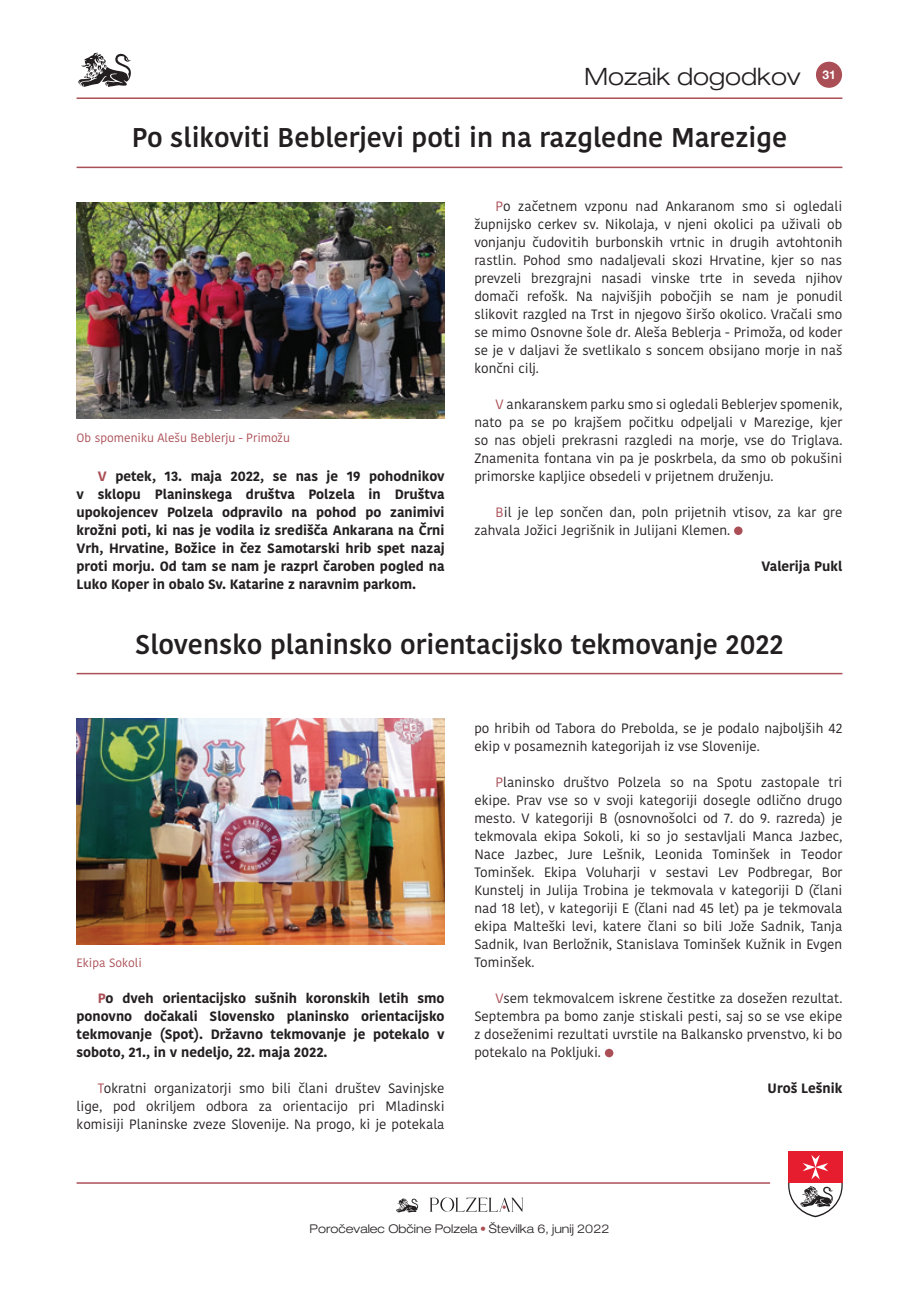
<style>
.page{position:relative;width:919px;height:1289px;background:#fff}
.page>*{position:absolute;margin:0;border:0;box-sizing:border-box;transform-origin:0 0}
.Naslovi{font:600 27px "Kohinoor Bangla";color:#231f20}
.t1{font:300 expanded 24px "Helvetica Neue LT Pro";color:#231f20}
.Body_2-kolonsko_Uvod{font:13.5px/18px "Kohinoor Bangla";color:#231f20;text-align:justify}
.Body_2-kolonsko_Uvod-2{font:700 13.5px/18px "Kohinoor Bangla";color:#231f20;text-align:justify}
.t2{font:300 expanded 12px "Helvetica Neue LT Pro";color:#231f20}
.Body_2-kolonsko_Uvod-3{font:12px "Kohinoor Bangla";color:#ab4f56}
.s1{color:#ab4f56}
.s2{font-weight:100;color:#ab4f56}
</style>
<div class="page">
<svg style="left:788px;top:1151px;width:54px;height:66px"></svg>
<svg style="left:396px;top:1198px;width:22px;height:14px"></svg>
<svg style="left:430px;top:1197px;width:93px;height:14px"></svg>
<hr style="left:77px;top:1182px;width:693px;height:1px;background:#ab4f56">
<div style="left:815px;top:62px;width:27px;height:26px;background:#ab4f56;border-radius:50%"></div>
<svg style="left:78px;top:53px;width:53px;height:34px"></svg>
<hr style="left:77px;top:97px;width:765px;height:2px;background:#ab4f56">
<hr style="left:77px;top:167px;width:765px;height:1px;background:#ab4f56">
<hr style="left:77px;top:673px;width:765px;height:1px;background:#ab4f56">
<div style="left:734px;top:526px;width:8px;height:9px;background:#ab4f56;border-radius:50%"></div>
<div style="left:605px;top:1048px;width:8px;height:9px;background:#ab4f56;border-radius:50%"></div>
<img style="left:77px;top:202px;width:367px;height:216px">
<img style="left:77px;top:719px;width:367px;height:225px">
<p class="t1" style="left:584px;top:63px;width:253px">Mozaik dogodkov <sup>31</sup></p>
<p class="Naslovi" style="left:132px;top:115px;width:656px">Po slikoviti Beblerjevi poti in na razgledne Marezige</p>
<p class="Body_2-kolonsko_Uvod-3" style="left:77px;top:428px;width:215px">Ob spomeniku Alešu Beblerju - Primožu</p>
<p class="Body_2-kolonsko_Uvod-2" style="left:77px;top:466px;width:369px;text-indent:21px"><span class="s1">V</span> petek, 13. maja 2022, se nas je 19 pohodnikov v sklopu Planinskega društva Polzela in Društva upokojencev Polzela odpravilo na pohod po zanimivi krožni poti, ki nas je vodila iz središča Ankarana na Črni Vrh, Hrvatine, Božice in čez Samotarski hrib spet nazaj proti morju. Od tam se nam je razprl čaroben pogled na Luko Koper in obalo Sv. Katarine z naravnim parkom.</p>
<p class="Body_2-kolonsko_Uvod" style="left:474px;top:197px;width:369px;text-indent:21px"><span class="s1">P</span>o začetnem vzponu nad Ankaranom smo si ogledali župnijsko cerkev sv. Nikolaja, v njeni okolici pa uživali ob vonjanju čudovitih burbonskih vrtnic in drugih avtohtonih rastlin. Pohod smo nadaljevali skozi Hrvatine, kjer so nas prevzeli brezgrajni nasadi vinske trte in seveda njihov domači refošk. Na najvišjih pobočjih se nam je ponudil slikovit razgled na Trst in njegovo širšo okolico. Vračali smo se mimo Osnovne šole dr. Aleša Beblerja - Primoža, od koder se je v daljavi že svetlikalo s soncem obsijano morje in naš končni cilj.</p>
<p class="Body_2-kolonsko_Uvod" style="left:474px;top:395px;width:369px;text-indent:21px"><span class="s1">V</span> ankaranskem parku smo si ogledali Beblerjev spomenik, nato pa se po krajšem počitku odpeljali v Marezige, kjer so nas objeli prekrasni razgledi na morje, vse do Triglava.<br>Znamenita fontana vin pa je poskrbela, da smo ob pokušini primorske kapljice obsedeli v prijetnem druženju.</p>
<p class="Body_2-kolonsko_Uvod" style="left:474px;top:503px;width:369px;text-indent:21px"><span class="s1">B</span>il je lep sončen dan, poln prijetnih vtisov, za kar gre zahvala Jožici Jegrišnik in Julijani Klemen.</p>
<p class="Body_2-kolonsko_Uvod-2" style="left:761px;top:556px;width:82px">Valerija Pukl</p>
<p class="Naslovi" style="left:135px;top:621px;width:649px">Slovensko planinsko orientacijsko tekmovanje 2022</p>
<p class="Body_2-kolonsko_Uvod-3" style="left:77px;top:953px;width:67px">Ekipa Sokoli</p>
<p class="Body_2-kolonsko_Uvod-2" style="left:77px;top:988px;width:369px;text-indent:21px"><span class="s1">P</span>o dveh orientacijsko sušnih koronskih letih smo ponovno dočakali Slovensko planinsko orientacijsko tekmovanje (Spot). Državno tekmovanje je potekalo v soboto, 21., in v nedeljo, 22. maja 2022.</p>
<p class="Body_2-kolonsko_Uvod" style="left:77px;top:1079px;width:369px;text-indent:21px"><span class="s1">T</span>okratni organizatorji smo bili člani društev Savinjske lige, pod okriljem odbora za orientacijo pri Mladinski komisiji Planinske zveze Slovenije. Na progo, ki je potekala</p>
<p class="Body_2-kolonsko_Uvod" style="left:474px;top:719px;width:369px">po hribih od Tabora do Prebolda, se je podalo najboljših 42 ekip v posameznih kategorijah iz vse Slovenije.</p>
<p class="Body_2-kolonsko_Uvod" style="left:474px;top:773px;width:369px;text-indent:21px"><span class="s1">P</span>laninsko društvo Polzela so na Spotu zastopale tri ekipe. Prav vse so v svoji kategoriji dosegle odlično drugo mesto. V kategoriji B (osnovnošolci od 7. do 9. razreda) je tekmovala ekipa Sokoli, ki so jo sestavljali Manca Jazbec, Nace Jazbec, Jure Lešnik, Leonida Tominšek in Teodor Tominšek. Ekipa Voluharji v sestavi Lev Podbregar, Bor Kunstelj in Julija Trobina je tekmovala v kategoriji D (člani nad 18 let), v kategoriji E (člani nad 45 let) pa je tekmovala ekipa Malteški levi, katere člani so bili Jože Sadnik, Tanja Sadnik, Ivan Berložnik, Stanislava Tominšek Kužnik in Evgen Tominšek.</p>
<p class="Body_2-kolonsko_Uvod" style="left:474px;top:989px;width:369px;text-indent:21px"><span class="s1">V</span>sem tekmovalcem iskrene čestitke za dosežen rezultat.<br>Septembra pa bomo zanje stiskali pesti, saj so se vse ekipe z doseženimi rezultati uvrstile na Balkansko prvenstvo, ki bo potekalo na Pokljuki.</p>
<p class="Body_2-kolonsko_Uvod-2" style="left:767px;top:1078px;width:76px">Uroš Lešnik</p>
<p class="t2" style="left:309px;top:1221px;width:301px">Poročevalec Občine Polzela <span class="s2">•</span> Številka 6, junij 2022</p>
</div>
